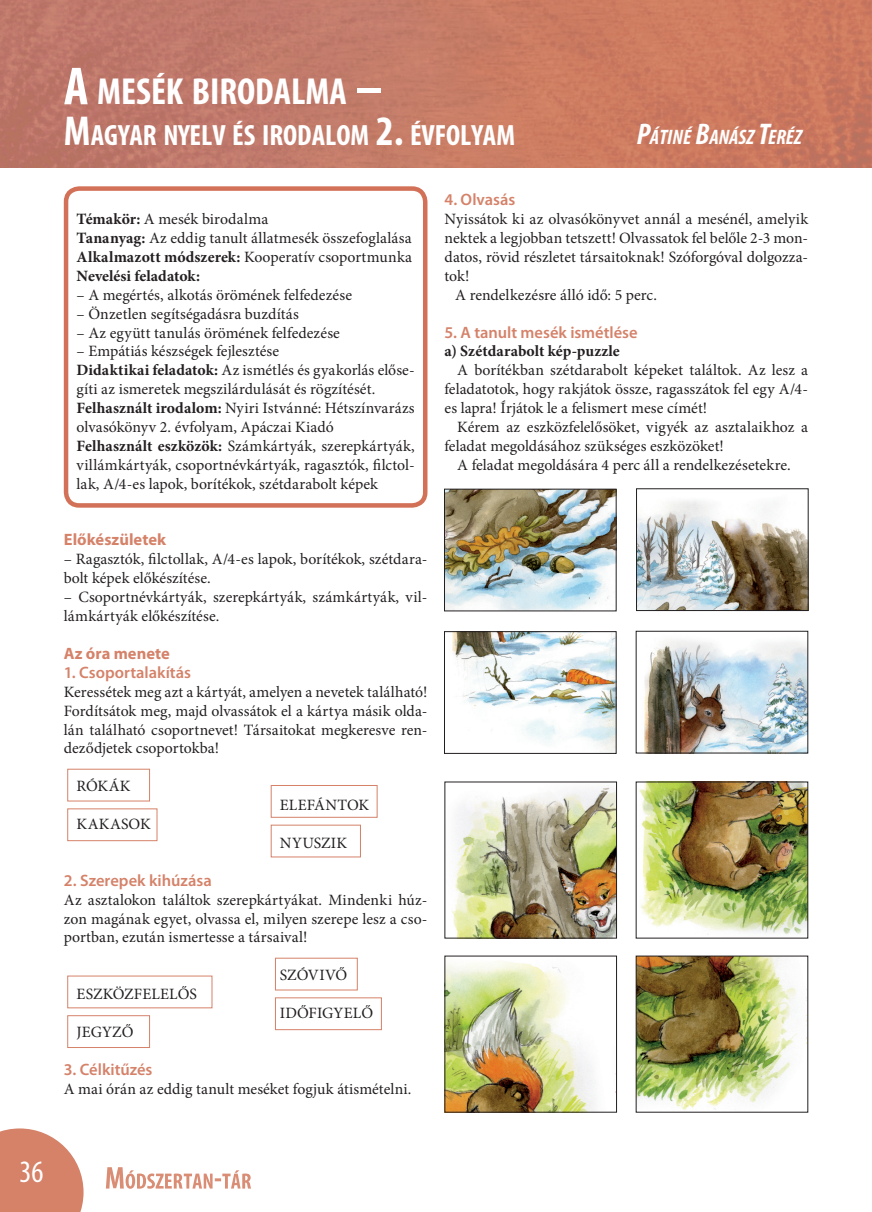
<style>
.page{position:relative;width:872px;height:1212px;background:#fff}
.page>*{position:absolute;margin:0;border:0;box-sizing:border-box;transform-origin:0 0}
.t1{font:700 condensed 37.8px "Myriad Pro";color:#fff}
.t2{font:condensed 31.2px "Myriad Pro";color:#fff}
.t3{font:700 condensed 29.4px "Myriad Pro";color:#fff}
.t4{font:italic 700 condensed 21px "Myriad Pro";color:#fff}
.t5{font:600 16.5px "Myriad Pro";color:#d58269}
.t6{font:700 16.5px "Myriad Pro";color:#d58269}
.t7{font:15.75px/18.9px "Minion Pro";letter-spacing:.005em;color:#231f20}
.t8{font:700 15.75px "Minion Pro";letter-spacing:.005em;color:#231f20}
.s1{font-size:54px}
.s2{font-size:42px}
.s3{font-size:30px}
.s4{font-weight:700}
</style>
<div class="page">
<svg style="left:0;top:1128px;width:84px;height:84px;background:#da937e"></svg>
<div style="left:64px;top:186px;width:363px;height:322px;border:4px solid #d27157;border-radius:13px"></div>
<img style="left:0;top:0;width:872px;height:167px">
<img style="left:644px;top:639px;width:162px;height:112px">
<div style="left:636px;top:631px;width:172px;height:122px;border:1px solid #231f20"></div>
<img style="left:452px;top:785px;width:163px;height:151px">
<div style="left:444px;top:781px;width:173px;height:157px;border:1px solid #231f20"></div>
<img style="left:446px;top:961px;width:150px;height:149px">
<div style="left:444px;top:956px;width:173px;height:156px;border:1px solid #231f20"></div>
<img style="left:638px;top:958px;width:159px;height:152px">
<div style="left:636px;top:956px;width:172px;height:156px;border:1px solid #231f20"></div>
<img style="left:452px;top:633px;width:162px;height:119px">
<div style="left:444px;top:631px;width:172px;height:123px;border:1px solid #231f20"></div>
<img style="left:638px;top:500px;width:168px;height:109px">
<div style="left:636px;top:488px;width:172px;height:123px;border:1px solid #231f20"></div>
<img style="left:446px;top:491px;width:168px;height:118px">
<div style="left:444px;top:489px;width:172px;height:122px;border:1px solid #231f20"></div>
<img style="left:639px;top:783px;width:167px;height:151px">
<div style="left:636px;top:781px;width:172px;height:157px;border:1px solid #231f20"></div>
<img style="left:106px;top:1167px;width:145px;height:22px">
<div style="left:67px;top:769px;width:83px;height:32px;border:1px solid #d58269"></div>
<div style="left:271px;top:785px;width:106px;height:33px;border:1px solid #d58269"></div>
<div style="left:275px;top:958px;width:83px;height:32px;border:1px solid #d58269"></div>
<div style="left:67px;top:808px;width:90px;height:33px;border:1px solid #d58269"></div>
<div style="left:67px;top:976px;width:145px;height:32px;border:1px solid #d58269"></div>
<div style="left:67px;top:1015px;width:83px;height:33px;border:1px solid #d58269"></div>
<div style="left:271px;top:825px;width:90px;height:32px;border:1px solid #d58269"></div>
<div style="left:275px;top:997px;width:107px;height:33px;border:1px solid #d58269"></div>
<h1 class="t1" style="left:64px;top:68px;width:320px"><span class="s1">A</span> MESÉK BIRODALMA <span class="s1">–</span></h1>
<h3 class="t3" style="left:64px;top:117px;width:453px"><span class="s2">M</span>AGYAR NYELV ÉS IRODALOM <span class="s2">2.</span> ÉVFOLYAM</h3>
<h3 class="t4" style="left:637px;top:124px;width:166px"><span class="s3">P</span>ÁTINÉ <span class="s3">B</span>ANÁSZ <span class="s3">T</span>ERÉZ</h3>
<p class="t7" style="left:77px;top:210px;width:337px"><span class="s4">Témakör:</span> A mesék birodalma<br><span class="s4">Tananyag:</span> Az eddig tanult állatmesék összefoglalása <span class="s4">Alkalmazott módszerek:</span> Kooperatív csoportmunka <span class="s4">Nevelési feladatok:</span></p>
<p class="t7" style="left:77px;top:285px;width:277px">– A megértés, alkotás örömének felfedezése</p>
<p class="t7" style="left:77px;top:304px;width:224px">– Önzetlen segítségadásra buzdítás</p>
<p class="t7" style="left:77px;top:323px;width:265px">– Az együtt tanulás örömének felfedezése</p>
<p class="t7" style="left:77px;top:342px;width:340px">– Empátiás készségek fejlesztése<br><span class="s4">Didaktikai feladatok:</span> Az ismétlés és gyakorlás előse&shy;gíti az ismeretek megszilárdulását és rögzítését.<br><span class="s4">Felhasznált irodalom:</span> Nyiri Istvánné: Hétszínvarázs olvasókönyv 2. évfolyam, Apáczai Kiadó<br><span class="s4">Felhasznált eszközök:</span> Számkártyák, szerepkártyák, villámkártyák, csoportnévkártyák, ragasztók, lctol&shy;lak, A/4-es lapok, borítékok, szétdarabolt képek</p>
<p class="t6" style="left:64px;top:529px;width:104px">Előkészületek</p>
<p class="t7" style="left:64px;top:550px;width:365px">– Ragasztók, lctollak, A/4-es lapok, borítékok, szétdara&shy;bolt képek előkészítése.</p>
<p class="t7" style="left:64px;top:588px;width:365px">– Csoportnévkártyák, szerepkártyák, számkártyák, vil&shy;lámkártyák előkészítése.</p>
<p class="t6" style="left:64px;top:642px;width:108px">Az óra menete</p>
<p class="t5" style="left:64px;top:662px;width:129px">1. Csoportalakítás</p>
<p class="t7" style="left:64px;top:682px;width:365px;text-align:justify">Keressétek meg azt a kártyát, amelyen a nevetek található!<br>Fordítsátok meg, majd olvassátok el a kártya másik olda&shy;lán található csoportnevet! Társaitokat megkeresve ren&shy;deződjetek csoportokba!</p>
<p class="t7" style="left:77px;top:777px;width:55px">RÓKÁK</p>
<p class="t7" style="left:280px;top:796px;width:91px">ELEFÁNTOK</p>
<p class="t7" style="left:77px;top:814px;width:76px">KAKASOK</p>
<p class="t7" style="left:280px;top:833px;width:69px">NYUSZIK</p>
<p class="t5" style="left:64px;top:870px;width:149px">2. Szerepek kihúzása</p>
<p class="t7" style="left:64px;top:890px;width:365px;text-align:justify">Az asztalokon találtok szerepkártyákat. Mindenki húz&shy;zon magának egyet, olvassa el, milyen szerepe lesz a cso&shy;portban, ezután ismertesse a társaival!</p>
<p class="t7" style="left:280px;top:966px;width:69px">SZÓVIVŐ</p>
<p class="t7" style="left:77px;top:985px;width:122px">ESZKÖZFELELŐS</p>
<p class="t7" style="left:280px;top:1003px;width:95px">IDŐFIGYELŐ</p>
<p class="t7" style="left:77px;top:1022px;width:59px">JEGYZŐ</p>
<p class="t5" style="left:64px;top:1059px;width:90px">3. Célkitűzés</p>
<p class="t7" style="left:64px;top:1079px;width:349px">A mai órán az eddig tanult meséket fogjuk átismételni.</p>
<p class="t5" style="left:444px;top:189px;width:72px">4. Olvasás</p>
<p class="t7" style="left:444px;top:210px;width:365px">Nyissátok ki az olvasókönyvet annál a mesénél, amelyik</p>
<p class="t7" style="left:444px;top:229px;width:365px">nektek a legjobban tetszett! Olvassatok fel belőle 2-3 mon-</p>
<p class="t7" style="left:444px;top:247px;width:365px">datos, rövid részletet társaitoknak! Szóforgóval dolgozza-</p>
<p class="t7" style="left:444px;top:266px;width:27px">tok!</p>
<p class="t7" style="left:455px;top:285px;width:203px">A rendelkezésre álló idő: 5 perc.</p>
<p class="t5" style="left:444px;top:321px;width:195px">5. A tanult mesék ismétlése</p>
<p class="t8" style="left:444px;top:340px;width:177px">a) Szétdarabolt kép-puzzle</p>
<p class="t7" style="left:444px;top:361px;width:365px;text-align:justify;text-indent:13px">A borítékban szétdarabolt képeket találtok. Az lesz a feladatotok, hogy rakjátok össze, ragasszátok fel egy A/4- es lapra! Írjátok le a felismert mese címét!</p>
<p class="t7" style="left:444px;top:418px;width:365px;text-indent:13px">Kérem az eszközfelelősöket, vigyék az asztalaikhoz a feladat megoldásához szükséges eszközöket!</p>
<p class="t7" style="left:457px;top:455px;width:335px">A feladat megoldására 4 perc áll a rendelkezésetekre.</p>
<h2 class="t2" style="left:19px;top:1153px;width:26px">36</h2>
</div>
